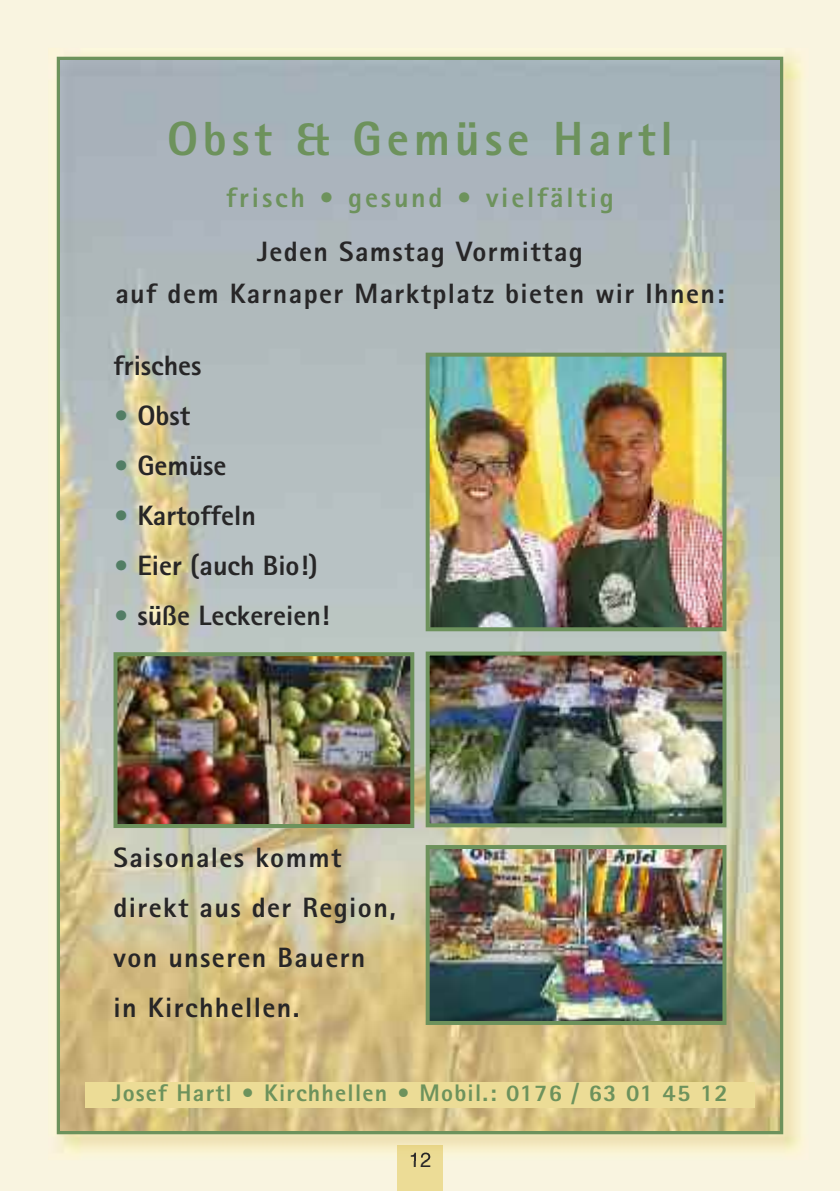
<style>
.page{position:relative;width:840px;height:1191px;background:#fff}
.page>*{position:absolute;margin:0;border:0;box-sizing:border-box;transform-origin:0 0}
.t1{font:800 48px "AT Rotis Sans Serif";letter-spacing:.1em;color:#6d925c}
.t2{font:800 28px/50px "AT Rotis Sans Serif";letter-spacing:.05em;color:#272627;text-align:center}
.t3{font:800 28px "AT Rotis Sans Serif";color:#272627}
.t4{font:800 28px "AT Rotis Sans Serif";letter-spacing:.1em;color:#6d925c}
.t5{font:800 24px "AT Rotis Sans Serif";letter-spacing:.05em;color:#6d925c}
.t6{font:20px "Helvetica";color:#272627}
.s1{color:#527e65}
</style>
<div class="page">
<div style="left:0;top:0;width:839px;height:1191px;background:#f9f4e0"></div>
<div style="left:397px;top:1145px;width:45px;height:46px;background:#ecdc96"></div>
<img style="left:56px;top:51px;width:747px;height:1109px">
<img style="left:397px;top:1145px;width:45px;height:15px">
<img style="left:410px;top:1152px;width:20px;height:8px">
<img style="left:61px;top:61px;width:717px;height:1069px">
<div style="left:85px;top:1082px;width:669px;height:26px;background:#ecdc96"></div>
<img style="left:118px;top:657px;width:291px;height:166px">
<div style="left:113px;top:652px;width:301px;height:176px;border:4px solid #6d925c"></div>
<img style="left:430px;top:358px;width:291px;height:268px">
<div style="left:425px;top:353px;width:301px;height:278px;border:4px solid #6d925c"></div>
<img style="left:430px;top:850px;width:291px;height:170px">
<div style="left:425px;top:845px;width:301px;height:180px;border:4px solid #6d925c"></div>
<img style="left:430px;top:656px;width:291px;height:166px">
<div style="left:425px;top:651px;width:301px;height:176px;border:4px solid #6d925c"></div>
<h1 class="t1" style="left:167px;top:122px;width:507px">Obst &amp; Gemüse Hartl</h1>
<p class="t4" style="left:226px;top:188px;width:389px">frisch • gesund • vielfältig</p>
<p class="t2" style="left:115px;top:233px;width:610px;line-height:42px">Jeden Samstag Vormittag<br>auf dem Karnaper Marktplatz bieten wir Ihnen:</p>
<p class="t3" style="left:113px;top:355px;width:90px">frisches</p>
<p class="t2" style="left:113px;top:393px;width:78px"><span class="s1">•</span> Obst</p>
<p class="t2" style="left:113px;top:443px;width:114px"><span class="s1">•</span> Gemüse</p>
<p class="t3" style="left:113px;top:505px;width:144px"><span class="s1">•</span> Kartoffeln</p>
<p class="t3" style="left:113px;top:555px;width:206px"><span class="s1">•</span> Eier (auch Bio!)</p>
<p class="t3" style="left:113px;top:605px;width:217px"><span class="s1">•</span> süße Leckereien!</p>
<p class="t2" style="left:113px;top:835px;width:284px;text-align:left">Saisonales kommt direkt aus der Region, von unseren Bauern<br>in Kirchhellen.</p>
<p class="t5" style="left:112px;top:1084px;width:617px">Josef Hartl • Kirchhellen • Mobil.: 0176 / 63 01 45 12</p>
<p class="t6" style="left:408px;top:1151px;width:24px">12</p>
</div>
